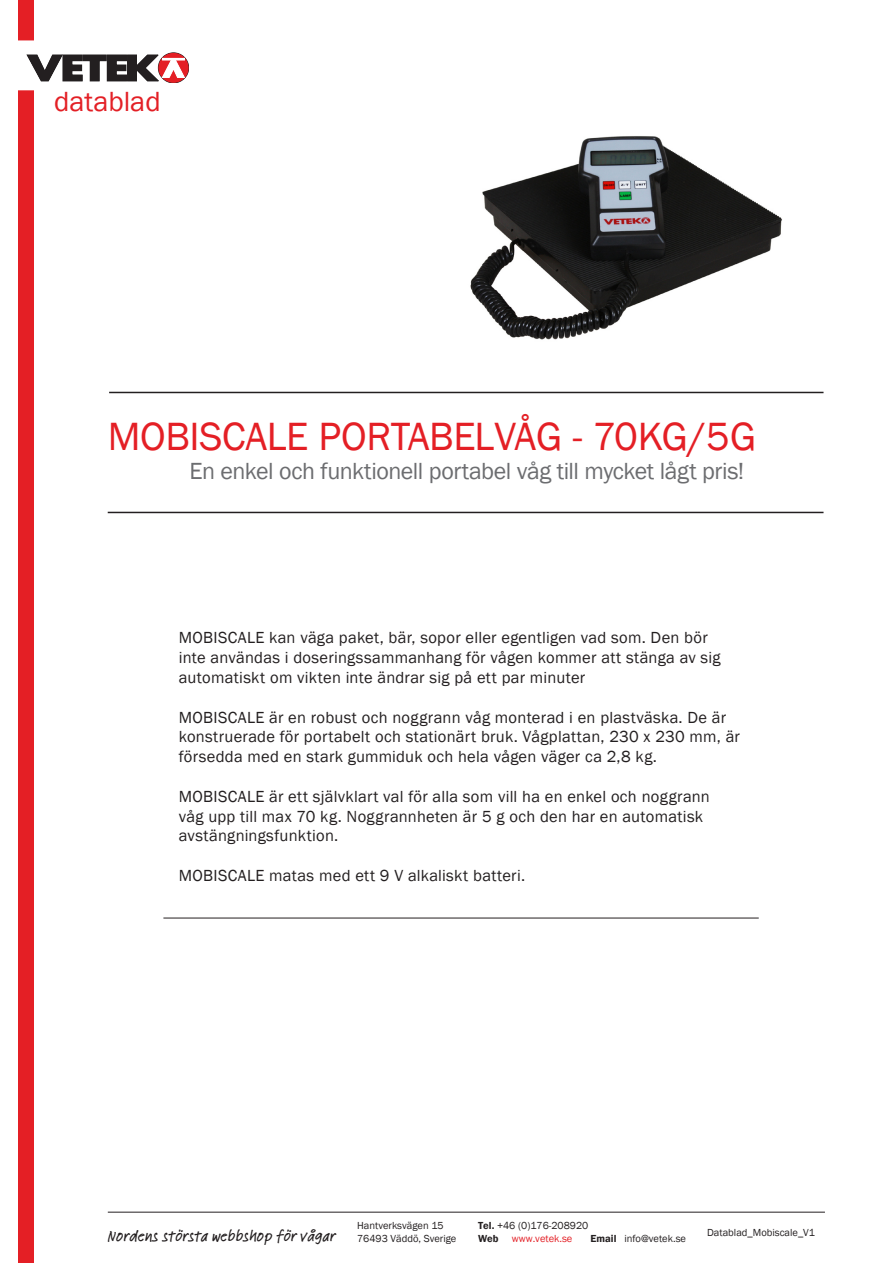
<style>
.page{position:relative;width:893px;height:1263px;background:#fff}
.page>*{position:absolute;margin:0;border:0;box-sizing:border-box;transform-origin:0 0}
.t1{font:40.5px "Franklin Gothic";letter-spacing:-.01em;color:#e41f25}
.t2{font:28.5px "Franklin Gothic";color:#e31f25}
.t3{font:24px "Franklin Gothic";letter-spacing:-.02em;color:#6c6d70}
.BODY_-_General_text{font:16.5px/19.8px "Franklin Gothic";letter-spacing:.015em;color:#231f20}
.t4{font:500 16.5px "Feltpen LT";color:#231f20}
.FOOTER_text{font:10.5px/13.5px "Franklin Gothic";color:#231f20}
.FOOTER_text-2{font:10.5px "Franklin Gothic";color:#e31f25}
.FOOTER_text-3{font:600 10.5px "Franklin Gothic";color:#231f20}
.s1{font-weight:600}
</style>
<div class="page">
<div style="left:18px;top:0;width:15px;height:1263px;background:#e41f25"></div>
<div style="left:0;top:41px;width:200px;height:49px;background:#fff"></div>
<svg style="left:158px;top:53px;width:31px;height:30px"></svg>
<svg style="left:27px;top:55px;width:157px;height:26px"></svg>
<hr style="left:162px;top:58px;width:23px;height:2px;background:#fff">
<hr style="left:109px;top:392px;width:714px;height:1px;background:#231f20">
<hr style="left:108px;top:512px;width:715px;height:1px;background:#231f20">
<img style="left:470px;top:136px;width:312px;height:204px">
<hr style="left:108px;top:1212px;width:717px;height:1px;background:#231f20">
<hr style="left:163px;top:918px;width:596px;height:1px;background:#231f20">
<p class="t2" style="left:54px;top:84px;width:108px">datablad</p>
<p class="t1" style="left:108px;top:411px;width:323px">MOBISCALE portabel</p>
<p class="t1" style="left:494px;top:411px;width:263px">Våg - 70kg/5g</p>
<p class="t3" style="left:190px;top:456px;width:556px">En enkel och funktionell portabel våg till mycket lågt pris!</p>
<p class="BODY_-_General_text" style="left:179px;top:628px;width:543px">MOBISCALE kan väga paket, bär, sopor eller egentligen vad som. Den bör inte användas i doseringssammanhang för vågen kommer att stänga av sig automatiskt om vikten inte ändrar sig på ett par minuter</p>
<p class="BODY_-_General_text" style="left:179px;top:707px;width:563px">MOBISCALE är en robust och noggrann våg monterad i en plastväska. De är konstruerade för portabelt och stationärt bruk. Vågplattan, 230 x 230 mm, är försedda med en stark gummiduk och hela vågen väger ca 2,8 kg.</p>
<p class="BODY_-_General_text" style="left:179px;top:787px;width:533px">MOBISCALE är ett självklart val för alla som vill ha en enkel och noggrann våg upp till max 70 kg. Noggrannheten är 5 g och den har en automatisk avstängningsfunktion.</p>
<p class="BODY_-_General_text" style="left:179px;top:866px;width:348px">MOBISCALE matas med ett 9 V alkaliskt batteri.</p>
<p class="FOOTER_text" style="left:357px;top:1218px;width:101px">Hantverksvägen 15<br>76493 Väddö, Sverige</p>
<p class="FOOTER_text" style="left:478px;top:1218px;width:112px"><span class="s1">Tel.</span> +46 (0)176-208920</p>
<p class="t4" style="left:108px;top:1225px;width:229px">Nordens största webbshop för vågar</p>
<p class="FOOTER_text-3" style="left:478px;top:1232px;width:22px">Web</p>
<p class="FOOTER_text-2" style="left:512px;top:1232px;width:62px">www.vetek.se</p>
<p class="FOOTER_text" style="left:591px;top:1232px;width:97px"><span class="s1">Email</span> info@vetek.se</p>
<p class="FOOTER_text" style="left:707px;top:1226px;width:109px">Datablad_Mobiscale_V1</p>
</div>
